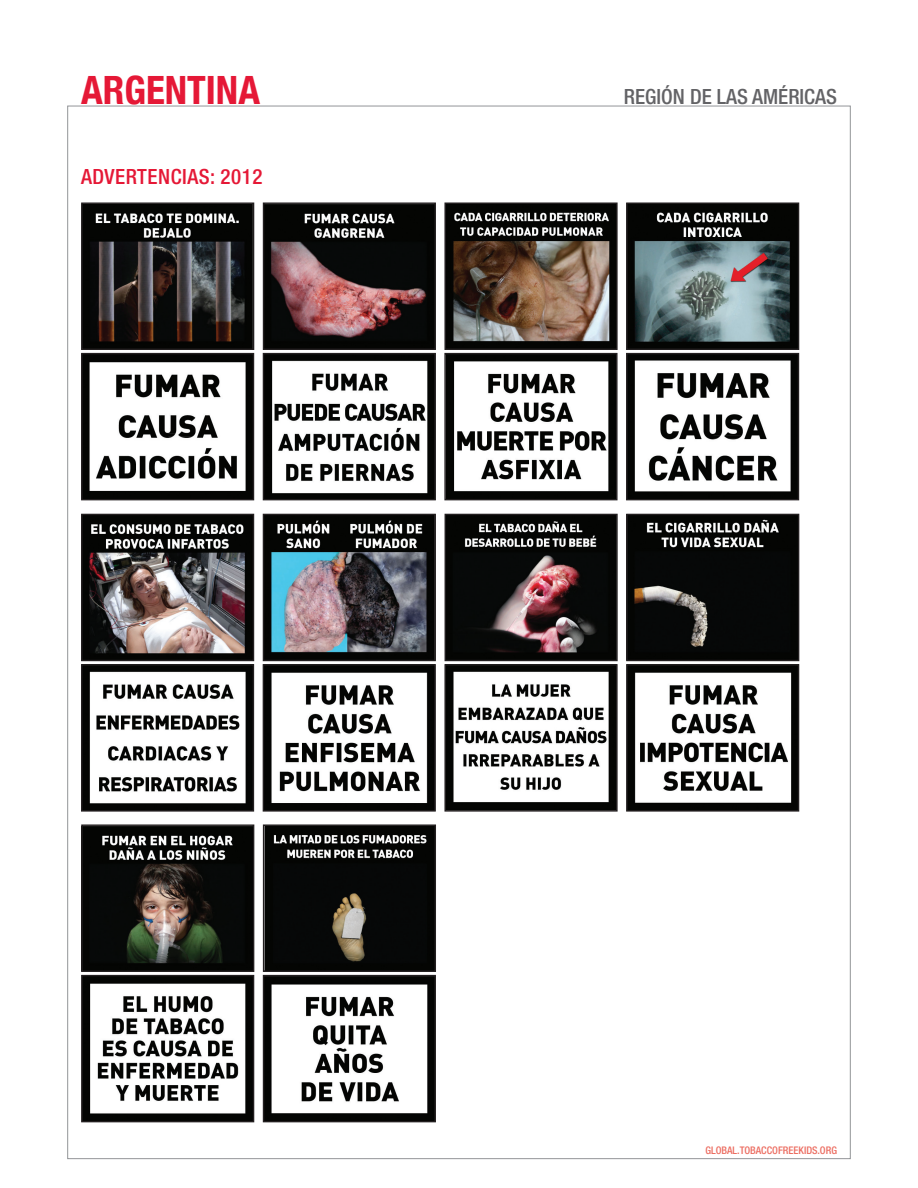
<style>
.page{position:relative;width:918px;height:1188px;background:#fff}
.page>*{position:absolute;margin:0;border:0;box-sizing:border-box;transform-origin:0 0}
.t1{font:700 condensed 39px "Helvetica Neue";color:#e51836}
.t2{font:500 condensed 21px "Helvetica Neue";color:#636366}
.Eng_warnings{font:500 condensed 21px "Helvetica Neue";letter-spacing:.025em;color:#e51836}
.t3{font:500 condensed 10.5px "Helvetica Neue";color:#ec6d61}
</style>
<div class="page">
<img style="left:83px;top:204px;width:169px;height:144px">
<div style="left:81px;top:202px;width:173px;height:148px;border:1px solid #231f20"></div>
<img style="left:265px;top:204px;width:169px;height:144px">
<div style="left:263px;top:202px;width:173px;height:148px;border:1px solid #231f20"></div>
<img style="left:446px;top:204px;width:170px;height:144px">
<div style="left:444px;top:202px;width:174px;height:148px;border:1px solid #231f20"></div>
<img style="left:628px;top:204px;width:169px;height:144px">
<div style="left:626px;top:202px;width:173px;height:148px;border:1px solid #231f20"></div>
<img style="left:83px;top:355px;width:169px;height:143px">
<div style="left:81px;top:353px;width:173px;height:147px;border:1px solid #231f20"></div>
<img style="left:265px;top:355px;width:169px;height:143px">
<div style="left:263px;top:353px;width:173px;height:147px;border:1px solid #231f20"></div>
<img style="left:446px;top:355px;width:170px;height:143px">
<div style="left:444px;top:353px;width:174px;height:147px;border:1px solid #231f20"></div>
<img style="left:628px;top:355px;width:169px;height:143px">
<div style="left:626px;top:353px;width:173px;height:147px;border:1px solid #231f20"></div>
<img style="left:83px;top:516px;width:169px;height:143px">
<div style="left:81px;top:514px;width:173px;height:147px;border:1px solid #231f20"></div>
<img style="left:265px;top:516px;width:169px;height:143px">
<div style="left:263px;top:514px;width:173px;height:147px;border:1px solid #231f20"></div>
<img style="left:83px;top:666px;width:169px;height:144px">
<div style="left:81px;top:664px;width:173px;height:148px;border:1px solid #231f20"></div>
<img style="left:265px;top:666px;width:169px;height:144px">
<div style="left:263px;top:664px;width:173px;height:148px;border:1px solid #231f20"></div>
<img style="left:447px;top:516px;width:169px;height:143px">
<div style="left:445px;top:514px;width:173px;height:147px;border:1px solid #231f20"></div>
<img style="left:628px;top:516px;width:169px;height:143px">
<div style="left:626px;top:514px;width:173px;height:147px;border:1px solid #231f20"></div>
<img style="left:446px;top:666px;width:170px;height:144px">
<div style="left:444px;top:664px;width:174px;height:148px;border:1px solid #231f20"></div>
<img style="left:628px;top:666px;width:169px;height:144px">
<div style="left:626px;top:664px;width:173px;height:148px;border:1px solid #231f20"></div>
<img style="left:83px;top:826px;width:169px;height:144px">
<div style="left:81px;top:824px;width:173px;height:148px;border:1px solid #231f20"></div>
<img style="left:265px;top:826px;width:169px;height:144px">
<div style="left:263px;top:824px;width:173px;height:148px;border:1px solid #231f20"></div>
<img style="left:83px;top:977px;width:169px;height:143px">
<div style="left:81px;top:975px;width:173px;height:147px;border:1px solid #231f20"></div>
<img style="left:265px;top:977px;width:169px;height:143px">
<div style="left:263px;top:975px;width:173px;height:147px;border:1px solid #231f20"></div>
<h1 class="t1" style="left:81px;top:58px;width:181px">ARGENTINA</h1>
<h2 class="t2" style="left:624px;top:84px;width:215px">REGIÓN DE LAS AMÉRICAS</h2>
<p class="Eng_warnings" style="left:81px;top:164px;width:183px">ADVERTENCIAS: 2012</p>
<p class="t3" style="left:705px;top:1144px;width:133px">GLOBAL.TOBACCOFREEKIDS.ORG</p>
</div>
